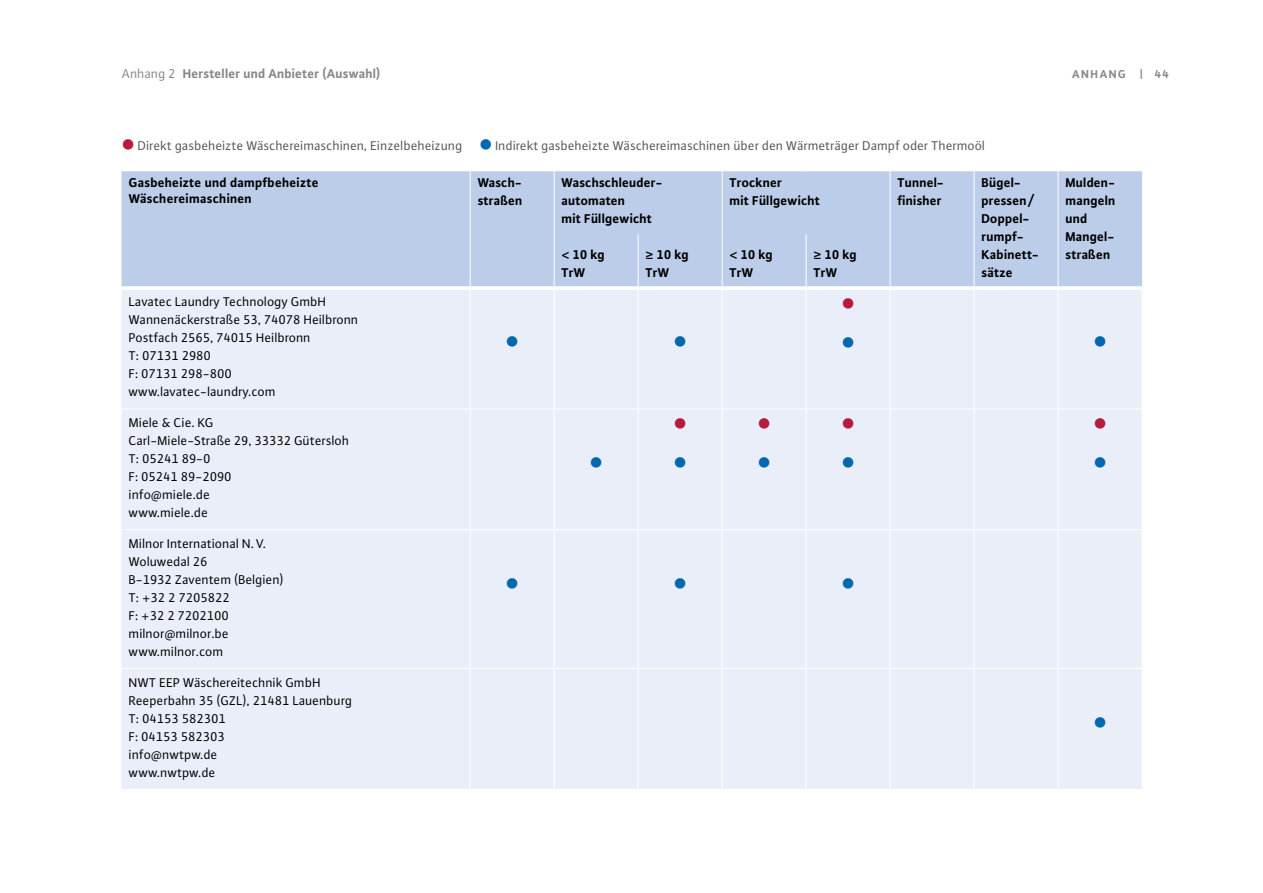
<style>
.page{position:relative;width:1263px;height:893px;background:#fff}
.page>*{position:absolute;margin:0;border:0;box-sizing:border-box;transform-origin:0 0}
.t1{font:18px "Wingdings";color:#0068ae}
.t2{font:18px "Wingdings";color:#b61a3d}
.t3{font:13.5px/18px "Plus Sans Normal";letter-spacing:.005em;color:#000}
.t4{font:700 13.5px/18px "Plus Sans";letter-spacing:.005em;color:#000}
.t5{font:13.5px "Plus Sans Normal";letter-spacing:.005em;color:#565655}
.t6{font:13.5px/18px "Plus Sans Normal SC";letter-spacing:.005em;color:#000}
.t7{font:700 13.5px "Plus Sans";letter-spacing:.005em;color:#868786}
.t8{font:13.5px "Plus Sans Bold SC";letter-spacing:.005em;color:#000}
.t9{font:12px "Plus Sans Bold SC";letter-spacing:.115em;color:#868786}
.s1{font-family:"Plus Sans Normal";font-weight:400}
.s2{font-family:"Plus Sans Normal SC";font-weight:400}
.s3{color:#b61a3d}
.s4{color:#0068ae}
.s5{font-family:"Myriad Pro";font-weight:700}
.s6{font-family:"Plus Sans";font-weight:700}
.s7{font-family:"Plus Sans Normal SC"}
.s8{font-family:"Plus Sans Normal"}
</style>
<div class="page">
<div style="left:122px;top:171px;width:1020px;height:115px;background:#bccde9"></div>
<div style="left:122px;top:290px;width:1020px;height:499px;background:#e9eef8"></div>
<hr style="left:122px;top:409px;width:348px;height:1px;background:#fff">
<hr style="left:470px;top:409px;width:84px;height:1px;background:#fff">
<hr style="left:554px;top:409px;width:84px;height:1px;background:#fff">
<hr style="left:638px;top:409px;width:84px;height:1px;background:#fff">
<hr style="left:722px;top:409px;width:84px;height:1px;background:#fff">
<hr style="left:806px;top:409px;width:84px;height:1px;background:#fff">
<hr style="left:890px;top:409px;width:84px;height:1px;background:#fff">
<hr style="left:974px;top:409px;width:84px;height:1px;background:#fff">
<hr style="left:1058px;top:409px;width:84px;height:1px;background:#fff">
<hr style="left:122px;top:529px;width:348px;height:1px;background:#fff">
<hr style="left:470px;top:529px;width:84px;height:1px;background:#fff">
<hr style="left:554px;top:529px;width:84px;height:1px;background:#fff">
<hr style="left:638px;top:529px;width:84px;height:1px;background:#fff">
<hr style="left:722px;top:529px;width:84px;height:1px;background:#fff">
<hr style="left:806px;top:529px;width:84px;height:1px;background:#fff">
<hr style="left:890px;top:529px;width:84px;height:1px;background:#fff">
<hr style="left:974px;top:529px;width:84px;height:1px;background:#fff">
<hr style="left:1058px;top:529px;width:84px;height:1px;background:#fff">
<hr style="left:122px;top:668px;width:348px;height:1px;background:#fff">
<hr style="left:470px;top:668px;width:84px;height:1px;background:#fff">
<hr style="left:554px;top:668px;width:84px;height:1px;background:#fff">
<hr style="left:638px;top:668px;width:84px;height:1px;background:#fff">
<hr style="left:722px;top:668px;width:84px;height:1px;background:#fff">
<hr style="left:806px;top:668px;width:84px;height:1px;background:#fff">
<hr style="left:890px;top:668px;width:84px;height:1px;background:#fff">
<hr style="left:974px;top:668px;width:84px;height:1px;background:#fff">
<hr style="left:1058px;top:668px;width:84px;height:1px;background:#fff">
<hr style="left:470px;top:171px;width:1px;height:63px;background:#fff">
<hr style="left:554px;top:171px;width:1px;height:63px;background:#fff">
<hr style="left:722px;top:171px;width:1px;height:63px;background:#fff">
<hr style="left:890px;top:171px;width:1px;height:63px;background:#fff">
<hr style="left:974px;top:171px;width:1px;height:63px;background:#fff">
<hr style="left:1058px;top:171px;width:1px;height:63px;background:#fff">
<hr style="left:470px;top:234px;width:1px;height:52px;background:#fff">
<hr style="left:554px;top:234px;width:1px;height:52px;background:#fff">
<hr style="left:638px;top:234px;width:1px;height:52px;background:#fff">
<hr style="left:722px;top:234px;width:1px;height:52px;background:#fff">
<hr style="left:806px;top:234px;width:1px;height:52px;background:#fff">
<hr style="left:890px;top:234px;width:1px;height:52px;background:#fff">
<hr style="left:974px;top:234px;width:1px;height:52px;background:#fff">
<hr style="left:1058px;top:234px;width:1px;height:52px;background:#fff">
<hr style="left:470px;top:290px;width:1px;height:119px;background:#fff">
<hr style="left:554px;top:290px;width:1px;height:119px;background:#fff">
<hr style="left:638px;top:290px;width:1px;height:119px;background:#fff">
<hr style="left:722px;top:290px;width:1px;height:119px;background:#fff">
<hr style="left:806px;top:290px;width:1px;height:119px;background:#fff">
<hr style="left:890px;top:290px;width:1px;height:119px;background:#fff">
<hr style="left:974px;top:290px;width:1px;height:119px;background:#fff">
<hr style="left:1058px;top:290px;width:1px;height:119px;background:#fff">
<hr style="left:470px;top:409px;width:1px;height:120px;background:#fff">
<hr style="left:554px;top:409px;width:1px;height:120px;background:#fff">
<hr style="left:638px;top:409px;width:1px;height:120px;background:#fff">
<hr style="left:722px;top:409px;width:1px;height:120px;background:#fff">
<hr style="left:806px;top:409px;width:1px;height:120px;background:#fff">
<hr style="left:890px;top:409px;width:1px;height:120px;background:#fff">
<hr style="left:974px;top:409px;width:1px;height:120px;background:#fff">
<hr style="left:1058px;top:409px;width:1px;height:120px;background:#fff">
<hr style="left:470px;top:530px;width:1px;height:138px;background:#fff">
<hr style="left:554px;top:530px;width:1px;height:138px;background:#fff">
<hr style="left:638px;top:530px;width:1px;height:138px;background:#fff">
<hr style="left:722px;top:530px;width:1px;height:138px;background:#fff">
<hr style="left:806px;top:530px;width:1px;height:138px;background:#fff">
<hr style="left:890px;top:530px;width:1px;height:138px;background:#fff">
<hr style="left:974px;top:530px;width:1px;height:138px;background:#fff">
<hr style="left:1058px;top:530px;width:1px;height:138px;background:#fff">
<hr style="left:470px;top:669px;width:1px;height:120px;background:#fff">
<hr style="left:554px;top:669px;width:1px;height:120px;background:#fff">
<hr style="left:638px;top:669px;width:1px;height:120px;background:#fff">
<hr style="left:722px;top:669px;width:1px;height:120px;background:#fff">
<hr style="left:806px;top:669px;width:1px;height:120px;background:#fff">
<hr style="left:890px;top:669px;width:1px;height:120px;background:#fff">
<hr style="left:974px;top:669px;width:1px;height:120px;background:#fff">
<hr style="left:1058px;top:669px;width:1px;height:120px;background:#fff">
<svg style="left:122px;top:286px;width:348px;height:1px"></svg>
<svg style="left:470px;top:286px;width:84px;height:2px"></svg>
<svg style="left:554px;top:286px;width:84px;height:2px"></svg>
<svg style="left:638px;top:286px;width:84px;height:2px"></svg>
<svg style="left:722px;top:286px;width:84px;height:1px"></svg>
<svg style="left:806px;top:286px;width:84px;height:1px"></svg>
<svg style="left:890px;top:286px;width:84px;height:1px"></svg>
<svg style="left:974px;top:286px;width:84px;height:1px"></svg>
<svg style="left:1058px;top:286px;width:84px;height:1px"></svg>
<p class="t7" style="left:122px;top:64px;width:260px"><span class="s1">Anhang</span> <span class="s2">2</span> Hersteller und Anbieter (Auswahl)</p>
<p class="t9" style="left:1072px;top:66px;width:98px">ANHANG | 44</p>
<p class="t5" style="left:122px;top:136px;width:865px"><span class="s3">●</span> Direkt gasbeheizte Wäschereimaschinen, Einzelbeheizung <span class="s4">●</span> Indirekt gasbeheizte Wäschereimaschinen über den Wärmeträger Dampf oder Thermoöl</p>
<p class="t4" style="left:129px;top:175px;width:191px;line-height:15.8px">Gasbeheizte und dampfbeheizte<br>Wäschereimaschinen</p>
<p class="t4" style="left:478px;top:174px;width:46px">Wasch&shy;straßen</p>
<p class="t4" style="left:562px;top:174px;width:101px">Waschschleuder&shy;automaten<br>mit Füllgewicht</p>
<p class="t4" style="left:730px;top:174px;width:92px">Trockner<br>mit Füllgewicht</p>
<p class="t4" style="left:897px;top:174px;width:46px">Tunnel&shy;finisher</p>
<p class="t4" style="left:981px;top:174px;width:59px">Bügel&shy;pressen/<br>Doppel&shy;rumpf-<br>Kabinett&shy;sätze</p>
<p class="t4" style="left:1065px;top:174px;width:51px">Mulden&shy;mangeln und<br>Mangel-</p>
<p class="t8" style="left:562px;top:246px;width:45px"><span class="s5">&lt;</span> 10 <span class="s6">kg</span></p>
<p class="t4" style="left:1065px;top:246px;width:46px">straßen</p>
<p class="t4" style="left:562px;top:264px;width:25px">TrW</p>
<p class="t8" style="left:646px;top:246px;width:45px"><span class="s5">≥</span> 10 <span class="s6">kg</span></p>
<p class="t4" style="left:646px;top:264px;width:25px">TrW</p>
<p class="t8" style="left:730px;top:246px;width:45px"><span class="s5">&lt;</span> 10 <span class="s6">kg</span></p>
<p class="t4" style="left:730px;top:264px;width:25px">TrW</p>
<p class="t8" style="left:813px;top:246px;width:45px"><span class="s5">≥</span> 10 <span class="s6">kg</span></p>
<p class="t4" style="left:813px;top:264px;width:25px">TrW</p>
<p class="t3" style="left:129px;top:292px;width:231px">Lavatec Laundry Technology GmbH<br>Wannenäckerstraße <span class="s7">53</span>, <span class="s7">74078</span> Heilbronn<br>Postfach <span class="s7">2565, 74015</span> Heilbronn</p>
<p class="t6" style="left:129px;top:346px;width:105px"><span class="s8">T:</span> 07131 2980<br><span class="s8">F:</span> 07131 298-800</p>
<p class="t3" style="left:129px;top:382px;width:148px">www.lavatec-laundry.com</p>
<p class="t3" style="left:129px;top:413px;width:222px">Miele &amp; Cie. KG<br>Carl-Miele-Straße <span class="s7">29</span>, <span class="s7">33332</span> Gütersloh</p>
<p class="t6" style="left:129px;top:449px;width:104px"><span class="s8">T:</span> 05241 89-0<br><span class="s8">F:</span> 05241 89-2090</p>
<p class="t3" style="left:129px;top:485px;width:83px">info@miele.de www.miele.de</p>
<p class="t3" style="left:129px;top:534px;width:157px">Milnor International N.V.<br>Woluwedal <span class="s7">26<br></span>B-<span class="s7">1932</span> Zaventem (Belgien)</p>
<p class="t6" style="left:129px;top:588px;width:103px"><span class="s8">T: +</span>32 2 7205822<br><span class="s8">F: +</span>32 2 7202100</p>
<p class="t3" style="left:129px;top:624px;width:101px">milnor@milnor.be www.milnor.com</p>
<p class="t3" style="left:129px;top:673px;width:225px">NWT EEP Wäschereitechnik GmbH<br>Reeperbahn <span class="s7">35</span> (GZL), <span class="s7">21481</span> Lauenburg</p>
<p class="t6" style="left:129px;top:709px;width:99px"><span class="s8">T:</span> 04153 582301<br><span class="s8">F:</span> 04153 582303</p>
<p class="t3" style="left:129px;top:745px;width:90px">info@nwtpw.de www.nwtpw.de</p>
<h1 class="t1" style="left:505px;top:332px;width:15px">●</h1>
<h1 class="t1" style="left:673px;top:332px;width:15px">●</h1>
<h1 class="t1" style="left:589px;top:453px;width:15px">●</h1>
<h1 class="t2" style="left:673px;top:414px;width:15px">●</h1>
<h1 class="t1" style="left:673px;top:453px;width:15px">●</h1>
<h1 class="t2" style="left:757px;top:414px;width:15px">●</h1>
<h1 class="t1" style="left:757px;top:453px;width:15px">●</h1>
<h1 class="t2" style="left:841px;top:293px;width:15px">●</h1>
<h1 class="t1" style="left:841px;top:332px;width:15px">●</h1>
<h1 class="t1" style="left:1093px;top:332px;width:15px">●</h1>
<h1 class="t2" style="left:841px;top:414px;width:15px">●</h1>
<h1 class="t1" style="left:841px;top:453px;width:15px">●</h1>
<h1 class="t2" style="left:1093px;top:414px;width:15px">●</h1>
<h1 class="t1" style="left:1093px;top:453px;width:15px">●</h1>
<h1 class="t1" style="left:505px;top:574px;width:15px">●</h1>
<h1 class="t1" style="left:673px;top:574px;width:15px">●</h1>
<h1 class="t1" style="left:841px;top:574px;width:15px">●</h1>
<h1 class="t1" style="left:1093px;top:713px;width:15px">●</h1>
</div>
